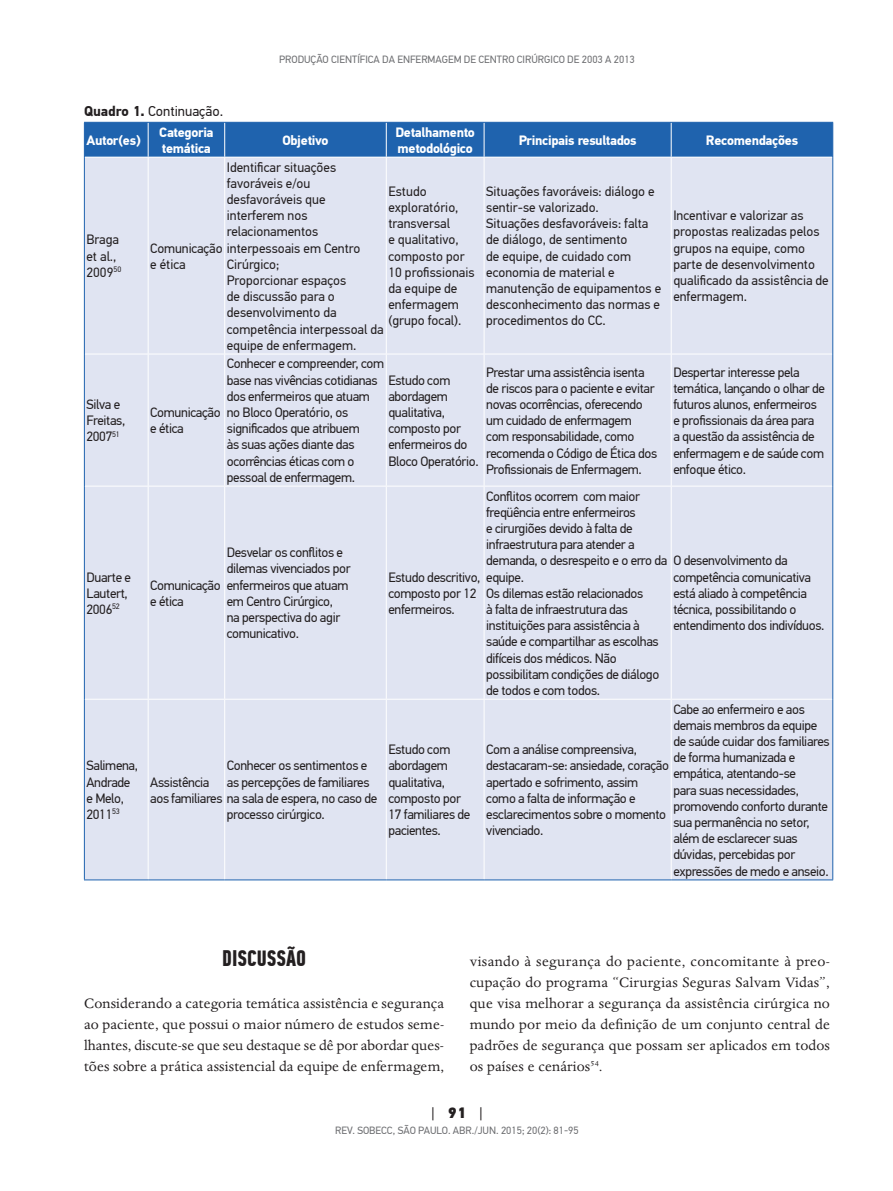
<style>
.page{position:relative;width:893px;height:1191px;background:#fff}
.page>*{position:absolute;margin:0;border:0;box-sizing:border-box;transform-origin:0 0}
.t1{font:700 22.5px "PF Din Text Comp Pro";color:#231f20}
.t2{font:15.75px/21px "Dante MT Std";letter-spacing:.01em;color:#231f20;text-align:justify}
.t3{font:15px "PF Din Text Pro";color:#231f20}
.t4{font:14.25px "PF Din Text Pro";color:#231f20}
.t5{font:13.5px/16.2px "PF Din Text Pro";letter-spacing:-.025em;color:#231f20}
.t6{font:13.5px/16.2px "PF Din Text Pro";color:#231f20}
.t7{font:700 13.5px/16.2px "PF Din Text Pro";letter-spacing:-.025em;color:#fff}
.t8{font:10.5px "PF Din Text Pro";color:#6c6d70}
.s1{font-weight:700}
.s2{font-weight:900}
</style>
<div class="page">
<div style="left:85px;top:123px;width:747px;height:34px;background:#1f63ae"></div>
<div style="left:85px;top:158px;width:747px;height:721px;background:#e0e4f2"></div>
<hr style="left:148px;top:123px;width:1px;height:34px;background:#fff">
<hr style="left:224px;top:123px;width:1px;height:34px;background:#fff">
<hr style="left:386px;top:123px;width:1px;height:34px;background:#fff">
<hr style="left:484px;top:123px;width:1px;height:34px;background:#fff">
<hr style="left:671px;top:123px;width:1px;height:34px;background:#fff">
<hr style="left:148px;top:157px;width:1px;height:197px;background:#fff">
<hr style="left:224px;top:157px;width:1px;height:197px;background:#fff">
<hr style="left:386px;top:157px;width:1px;height:197px;background:#fff">
<hr style="left:484px;top:157px;width:1px;height:197px;background:#fff">
<hr style="left:671px;top:157px;width:1px;height:197px;background:#fff">
<hr style="left:85px;top:354px;width:63px;height:1px;background:#fff">
<hr style="left:148px;top:354px;width:77px;height:1px;background:#fff">
<hr style="left:148px;top:354px;width:1px;height:132px;background:#fff">
<hr style="left:225px;top:354px;width:161px;height:1px;background:#fff">
<hr style="left:224px;top:354px;width:1px;height:132px;background:#fff">
<hr style="left:386px;top:354px;width:98px;height:1px;background:#fff">
<hr style="left:386px;top:354px;width:1px;height:132px;background:#fff">
<hr style="left:484px;top:354px;width:187px;height:1px;background:#fff">
<hr style="left:484px;top:354px;width:1px;height:132px;background:#fff">
<hr style="left:671px;top:354px;width:161px;height:1px;background:#fff">
<hr style="left:671px;top:354px;width:1px;height:132px;background:#fff">
<hr style="left:85px;top:486px;width:63px;height:1px;background:#fff">
<hr style="left:148px;top:486px;width:77px;height:1px;background:#fff">
<hr style="left:148px;top:486px;width:1px;height:213px;background:#fff">
<hr style="left:225px;top:486px;width:161px;height:1px;background:#fff">
<hr style="left:224px;top:486px;width:1px;height:213px;background:#fff">
<hr style="left:386px;top:486px;width:98px;height:1px;background:#fff">
<hr style="left:386px;top:486px;width:1px;height:213px;background:#fff">
<hr style="left:484px;top:486px;width:187px;height:1px;background:#fff">
<hr style="left:484px;top:486px;width:1px;height:213px;background:#fff">
<hr style="left:671px;top:486px;width:161px;height:1px;background:#fff">
<hr style="left:671px;top:486px;width:1px;height:213px;background:#fff">
<hr style="left:85px;top:699px;width:63px;height:1px;background:#fff">
<hr style="left:148px;top:699px;width:77px;height:1px;background:#fff">
<hr style="left:148px;top:699px;width:1px;height:180px;background:#fff">
<hr style="left:225px;top:699px;width:161px;height:1px;background:#fff">
<hr style="left:224px;top:699px;width:1px;height:180px;background:#fff">
<hr style="left:386px;top:699px;width:98px;height:1px;background:#fff">
<hr style="left:386px;top:699px;width:1px;height:180px;background:#fff">
<hr style="left:484px;top:699px;width:187px;height:1px;background:#fff">
<hr style="left:484px;top:699px;width:1px;height:180px;background:#fff">
<hr style="left:671px;top:699px;width:161px;height:1px;background:#fff">
<hr style="left:671px;top:699px;width:1px;height:180px;background:#fff">
<hr style="left:84px;top:122px;width:64px;height:1px;background:#1f63ae">
<hr style="left:84px;top:123px;width:1px;height:34px;background:#1f63ae">
<hr style="left:148px;top:122px;width:77px;height:1px;background:#1f63ae">
<hr style="left:225px;top:122px;width:161px;height:1px;background:#1f63ae">
<hr style="left:386px;top:122px;width:98px;height:1px;background:#1f63ae">
<hr style="left:484px;top:122px;width:187px;height:1px;background:#1f63ae">
<hr style="left:671px;top:122px;width:162px;height:1px;background:#1f63ae">
<hr style="left:832px;top:123px;width:1px;height:34px;background:#1f63ae">
<hr style="left:84px;top:157px;width:1px;height:197px;background:#1f63ae">
<hr style="left:832px;top:157px;width:1px;height:197px;background:#1f63ae">
<hr style="left:84px;top:354px;width:1px;height:132px;background:#1f63ae">
<hr style="left:832px;top:354px;width:1px;height:132px;background:#1f63ae">
<hr style="left:84px;top:486px;width:1px;height:213px;background:#1f63ae">
<hr style="left:832px;top:486px;width:1px;height:213px;background:#1f63ae">
<hr style="left:84px;top:699px;width:1px;height:180px;background:#1f63ae">
<hr style="left:832px;top:699px;width:1px;height:180px;background:#1f63ae">
<hr style="left:84px;top:879px;width:64px;height:1px;background:#1f63ae">
<hr style="left:148px;top:879px;width:77px;height:1px;background:#1f63ae">
<hr style="left:225px;top:879px;width:161px;height:1px;background:#1f63ae">
<hr style="left:386px;top:879px;width:98px;height:1px;background:#1f63ae">
<hr style="left:484px;top:879px;width:187px;height:1px;background:#1f63ae">
<hr style="left:671px;top:879px;width:162px;height:1px;background:#1f63ae">
<p class="t4" style="left:84px;top:102px;width:141px"><span class="s1">Quadro 1.</span> Continuação.</p>
<p class="t8" style="left:279px;top:53px;width:357px">PRODUÇÃO CIENTÍFICA DA ENFERMAGEM DE CENTRO CIRÚRGICO DE 2003 A 2013</p>
<p class="t7" style="left:87px;top:132px;width:56px">Autor(es)</p>
<p class="t7" style="left:159px;top:124px;width:56px">Categoria temática</p>
<p class="t7" style="left:282px;top:132px;width:48px">Objetivo</p>
<p class="t7" style="left:395px;top:124px;width:81px">Detalhamento metodológico</p>
<p class="t7" style="left:519px;top:132px;width:119px">Principais resultados</p>
<p class="t7" style="left:706px;top:132px;width:94px">Recomendações</p>
<p class="t6" style="left:227px;top:159px;width:111px">Identificar situações favoráveis e/ou desfavoráveis que interferem nos relacionamentos</p>
<p class="t6" style="left:227px;top:256px;width:158px">Cirúrgico;<br>Proporcionar espaços<br>de discussão para o desenvolvimento da competência interpessoal da equipe de enfermagem.</p>
<p class="t6" style="left:388px;top:183px;width:88px">Estudo exploratório, transversal<br>e qualitativo, composto por<br>10 profissionais da equipe de enfermagem (grupo focal).</p>
<p class="t6" style="left:486px;top:183px;width:177px">Situações favoráveis: diálogo e sentir-se valorizado.<br>Situações desfavoráveis: falta de diálogo, de sentimento<br>de equipe, de cuidado com economia de material e manutenção de equipamentos e desconhecimento das normas e procedimentos do CC.</p>
<p class="t6" style="left:86px;top:232px;width:36px">Braga et al.,<br>2009<sup>50</sup></p>
<p class="t6" style="left:150px;top:240px;width:212px">Comunicação interpessoais em Centro e ética</p>
<p class="t6" style="left:673px;top:207px;width:157px">Incentivar e valorizar as propostas realizadas pelos grupos na equipe, como parte de desenvolvimento qualificado da assistência de enfermagem.</p>
<p class="t5" style="left:227px;top:356px;width:159px">Conhecer e compreender, com base nas vivências cotidianas dos enfermeiros que atuam no Bloco Operatório, os significados que atribuem<br>às suas ações diante das ocorrências éticas com o pessoal de enfermagem.</p>
<p class="t5" style="left:388px;top:372px;width:92px">Estudo com abordagem qualitativa, composto por enfermeiros do<br>Bloco Operatório.</p>
<p class="t5" style="left:486px;top:364px;width:172px">Prestar uma assistência isenta de riscos para o paciente e evitar novas ocorrências, oferecendo um cuidado de enfermagem com responsabilidade, como recomenda o Código de Ética dos<br>Profissionais de Enfermagem.</p>
<p class="t5" style="left:673px;top:364px;width:153px">Despertar interesse pela temática, lançando o olhar de futuros alunos, enfermeiros e profissionais da área para<br>a questão da assistência de enfermagem e de saúde com enfoque ético.</p>
<p class="t5" style="left:86px;top:396px;width:40px">Silva e<br>Freitas,<br>2007<sup>51</sup></p>
<p class="t5" style="left:150px;top:404px;width:72px">Comunicação e ética</p>
<p class="t5" style="left:227px;top:544px;width:125px">Desvelar os conflitos e dilemas vivenciados por enfermeiros que atuam em Centro Cirúrgico,<br>na perspectiva do agir comunicativo.</p>
<p class="t5" style="left:86px;top:569px;width:46px">Duarte e<br>Lautert,<br>2006<sup>52</sup></p>
<p class="t5" style="left:150px;top:577px;width:72px">Comunicação e ética</p>
<p class="t5" style="left:86px;top:757px;width:53px">Salimena,<br>Andrade e Melo,<br>2011<sup>53</sup></p>
<p class="t5" style="left:227px;top:757px;width:144px">Conhecer os sentimentos e as percepções de familiares</p>
<p class="t5" style="left:227px;top:806px;width:100px">processo cirúrgico.</p>
<p class="t5" style="left:150px;top:774px;width:229px">Assistência<br>aos familiares na sala de espera, no caso de</p>
<p class="t5" style="left:486px;top:488px;width:182px">Conflitos ocorrem com maior freqüência entre enfermeiros<br>e cirurgiões devido à falta de infraestrutura para atender a demanda, o desrespeito e o erro da</p>
<p class="t5" style="left:486px;top:585px;width:175px">Os dilemas estão relacionados<br>à falta de infraestrutura das instituições para assistência à saúde e compartilhar as escolhas difíceis dos médicos. Não possibilitam condições de diálogo de todos e com todos.</p>
<p class="t5" style="left:673px;top:553px;width:153px">O desenvolvimento da competência comunicativa está aliado à competência técnica, possibilitando o entendimento dos indivíduos.</p>
<p class="t5" style="left:388px;top:569px;width:137px">Estudo descritivo, equipe. composto por 12 enfermeiros.</p>
<p class="t5" style="left:673px;top:701px;width:158px">Cabe ao enfermeiro e aos demais membros da equipe de saúde cuidar dos familiares de forma humanizada e empática, atentando-se<br>para suas necessidades, promovendo conforto durante sua permanência no setor, além de esclarecer suas dúvidas, percebidas por expressões de medo e anseio.</p>
<p class="t5" style="left:388px;top:741px;width:83px">Estudo com abordagem qualitativa, composto por<br>17 familiares de pacientes.</p>
<p class="t5" style="left:486px;top:741px;width:184px">Com a análise compreensiva, destacaram-se: ansiedade, coração apertado e sofrimento, assim como a falta de informação e esclarecimentos sobre o momento vivenciado.</p>
<h1 class="t1" style="left:222px;top:945px;width:86px">DISCUSSÃO</h1>
<p class="t2" style="left:84px;top:993px;width:362px">Considerando a categoria temática assistência e segurança ao paciente, que possui o maior número de estudos seme&shy;lhantes, discute-se que seu destaque se dê por abordar ques&shy;tões sobre a prática assistencial da equipe de enfermagem,</p>
<p class="t2" style="left:470px;top:951px;width:362px">visando à segurança do paciente, concomitante à preo&shy;cupação do programa “Cirurgias Seguras Salvam Vidas”, que visa melhorar a segurança da assistência cirúrgica no mundo por meio da definição de um conjunto central de padrões de segurança que possam ser aplicados em todos os países e cenários<sup>54</sup>.</p>
<p class="t3" style="left:431px;top:1103px;width:53px">| <span class="s2">91</span> |</p>
<p class="t8" style="left:335px;top:1124px;width:245px">REV. SOBECC, SÃO PAULO. ABR./JUN. 2015; 20(2): 81-95</p>
</div>
